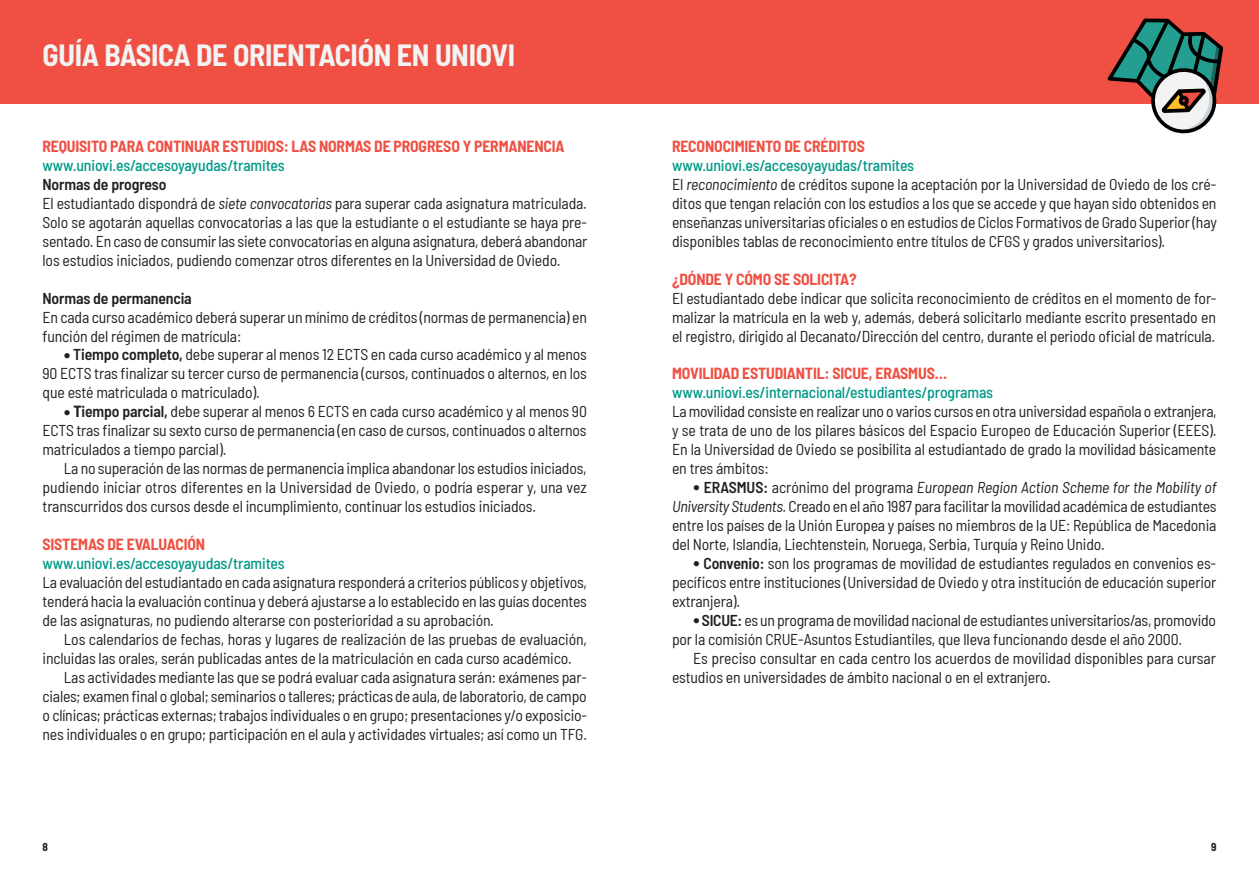
<style>
.page{position:relative;width:1259px;height:893px;background:#fff}
.page>*{position:absolute;margin:0;border:0;box-sizing:border-box;transform-origin:0 0}
.t1{font:700 semi-condensed 30px "Barlow";letter-spacing:-.01em;color:#f3f3f3}
.t2{font:semi-condensed 15.75px/19px "Barlow";letter-spacing:-.01em;color:#231f20;text-align:justify}
.t3{font:700 semi-condensed 15.75px "Barlow";letter-spacing:-.01em;color:#ef5043}
.t4{font:500 semi-condensed 15.75px "Barlow";letter-spacing:-.01em;color:#098}
.t5{font:600 semi-condensed 15.75px "Barlow";letter-spacing:-.01em;color:#231f20}
.t6{font:700 semi-condensed 11.25px "Barlow";color:#231f20}
.s1{font-weight:600}
.s2{font-style:italic}
.s3{font-weight:700}
.s4{font-weight:500;color:#098}
</style>
<div class="page">
<div style="left:0;top:0;width:1259px;height:104px;background:#ef5043"></div>
<svg style="left:1107px;top:19px;width:116px;height:115px"></svg>
<h1 class="t1" style="left:43px;top:33px;width:474px">GUÍA BÁSICA DE ORIENTACIÓN EN UNIOVI</h1>
<p class="t3" style="left:43px;top:135px;width:17px">REQUISITO</p>
<p class="t3" style="left:110px;top:135px;width:10px">PARA</p>
<p class="t3" style="left:147px;top:135px;width:9px">CONTINUAR</p>
<p class="t3" style="left:223px;top:135px;width:9px">ESTUDIOS</p>
<p class="t3" style="left:284px;top:135px;width:45px">: LAS NORMAS</p>
<p class="t3" style="left:374px;top:135px;width:62px">DEPROGRESO</p>
<p class="t3" style="left:463px;top:135px;width:21px">Y PERMANENCIA</p>
<p class="t4" style="left:43px;top:154px;width:244px">www.uniovi.es/accesoyayudas/tramites</p>
<p class="t2" style="left:43px;top:173px;width:546px;text-align:left"><span class="s1">Normas de progreso<br></span>El estudiantado dispondrá de <span class="s2">siete convocatorias</span> para superar cada asignatura matriculada.<br>Solo se agotarán aquellas convocatorias a las que la estudiante o el estudiante se haya pre&shy;sentado. En caso de consumir las siete convocatorias en alguna asignatura, deberá abandonar los estudios iniciados, pudiendo comenzar otros diferentes en la Universidad de Oviedo.</p>
<p class="t5" style="left:43px;top:286px;width:151px">Normas de permanencia</p>
<p class="t2" style="left:43px;top:306px;width:546px">En cada curso académico deberá superar un mínimo de créditos (normas de permanencia) en función del régimen de matrícula:</p>
<p class="t2" style="left:43px;top:344px;width:546px;text-indent:21px">● <span class="s1">Tiempo completo,</span> debe superar al menos 12 ECTS en cada curso académico y al menos 90 ECTS tras finalizar su tercer curso de permanencia (cursos, continuados o alternos, en los que esté matriculada o matriculado).</p>
<p class="t2" style="left:43px;top:401px;width:546px;text-indent:21px">● <span class="s3">T</span><span class="s1">iempo parcial,</span> debe superar al menos 6 ECTS en cada curso académico y al menos 90<br>ECTS tras finalizar su sexto curso de permanencia (en caso de cursos, continuados o alternos matriculados a tiempo parcial).</p>
<p class="t2" style="left:43px;top:458px;width:546px;text-indent:21px">La no superación de las normas de permanencia implica abandonar los estudios iniciados, pudiendo iniciar otros diferentes en la Universidad de Oviedo, o podría esperar y, una vez transcurridos dos cursos desde el incumplimiento, continuar los estudios iniciados.</p>
<p class="t3" style="left:43px;top:533px;width:17px">SISTEMAS</p>
<p class="t3" style="left:107px;top:533px;width:28px">DE EVALUACI</p>
<p class="t3" style="left:187px;top:533px;width:18px">ÓN</p>
<p class="t4" style="left:43px;top:552px;width:244px">www.uniovi.es/accesoyayudas/tramites</p>
<p class="t2" style="left:43px;top:572px;width:546px">La evaluación del estudiantado en cada asignatura responderá a criterios públicos y objetivos, tenderá hacia la evaluación continua y deberá ajustarse a lo establecido en las guías docentes de las asignaturas, no pudiendo alterarse con posterioridad a su aprobación.</p>
<p class="t2" style="left:64px;top:629px;width:524px">Los calendarios de fechas, horas y lugares de realización de las pruebas de evaluación,</p>
<p class="t2" style="left:43px;top:648px;width:531px">incluidas las orales, serán publicadas antes de la matriculación en cada curso académico.</p>
<p class="t2" style="left:64px;top:667px;width:524px">Las actividades mediante las que se podrá evaluar cada asignatura serán: exámenes par-</p>
<p class="t2" style="left:43px;top:686px;width:545px">ciales; examen final o global; seminarios o talleres; prácticas de aula, de laboratorio, de campo</p>
<p class="t2" style="left:43px;top:705px;width:546px">o clínicas; prácticas externas; trabajos individuales o en grupo; presentaciones y/o exposicio-</p>
<p class="t2" style="left:43px;top:724px;width:546px">nes individuales o en grupo; participación en el aula y actividades virtuales; así como un TFG.</p>
<p class="t3" style="left:672px;top:135px;width:18px">RECONOCIMIENTO</p>
<p class="t3" style="left:784px;top:135px;width:52px">DE CRÉDITOS</p>
<p class="t2" style="left:672px;top:154px;width:546px;text-align:left"><span class="s4">www.uniovi.es/accesoyayudas/tramites<br></span>El <span class="s2">reconocimiento</span> de créditos supone la aceptación por la Universidad de Oviedo de los cré&shy;ditos que tengan relación con los estudios a los que se accede y que hayan sido obtenidos en enseñanzas universitarias oficiales o en estudios de Ciclos Formativos de Grado Superior (hay disponibles tablas de reconocimiento entre títulos de CFGS y grados universitarios).</p>
<p class="t3" style="left:672px;top:267px;width:34px">¿DÓNDE</p>
<p class="t3" style="left:725px;top:267px;width:77px">Y CÓMO SE SOLICITA</p>
<p class="t3" style="left:849px;top:267px;width:9px">?</p>
<p class="t2" style="left:672px;top:287px;width:546px">El estudiantado debe indicar que solicita reconocimiento de créditos en el momento de for&shy;malizar la matrícula en la web y, además, deberá solicitarlo mediante escrito presentado en el registro, dirigido al Decanato/Dirección del centro, durante el periodo oficial de matrícula.</p>
<p class="t3" style="left:672px;top:362px;width:18px">MOVILIDAD</p>
<p class="t3" style="left:742px;top:362px;width:9px">ESTUDIANTIL</p>
<p class="t3" style="left:824px;top:362px;width:124px">: SICUE, ERASMUS…</p>
<p class="t4" style="left:672px;top:381px;width:323px">www.uniovi.es/internacional/estudiantes/programas</p>
<p class="t2" style="left:672px;top:401px;width:546px">La movilidad consiste en realizar uno o varios cursos en otra universidad española o extranjera, y se trata de uno de los pilares básicos del Espacio Europeo de Educación Superior (EEES).<br>En la Universidad de Oviedo se posibilita al estudiantado de grado la movilidad básicamente en tres ámbitos:</p>
<p class="t5" style="left:693px;top:476px;width:45px">● ERASMUS</p>
<p class="t2" style="left:672px;top:477px;width:546px;text-indent:91px"><span class="s1">:</span> acrónimo del programa <span class="s2">European Region Action Scheme for the Mobility of University Students.</span> Creado en el año 1987 para facilitar la movilidad académica de estudiantes entre los países de la Unión Europea y países no miembros de la UE: República de Macedonia del Norte, Islandia, Liechtenstein, Noruega, Serbia, Turquía y Reino Unido.</p>
<p class="t2" style="left:672px;top:553px;width:546px;text-indent:21px">● <span class="s1">Convenio:</span> son los programas de movilidad de estudiantes regulados en convenios es&shy;pecíficos entre instituciones (Universidad de Oviedo y otra institución de educación superior extranjera).</p>
<p class="t2" style="left:672px;top:610px;width:545px;text-indent:21px">● <span class="s1">SICUE:</span> es un programa de movilidad nacional de estudiantes universitarios/as, promovido por la comisión CRUE-Asuntos Estudiantiles, que lleva funcionando desde el año 2000.</p>
<p class="t2" style="left:672px;top:648px;width:545px;text-indent:21px">Es preciso consultar en cada centro los acuerdos de movilidad disponibles para cursar estudios en universidades de ámbito nacional o en el extranjero.</p>
<p class="t6" style="left:43px;top:838px;width:7px">8</p>
<p class="t6" style="left:1211px;top:838px;width:7px">9</p>
</div>
